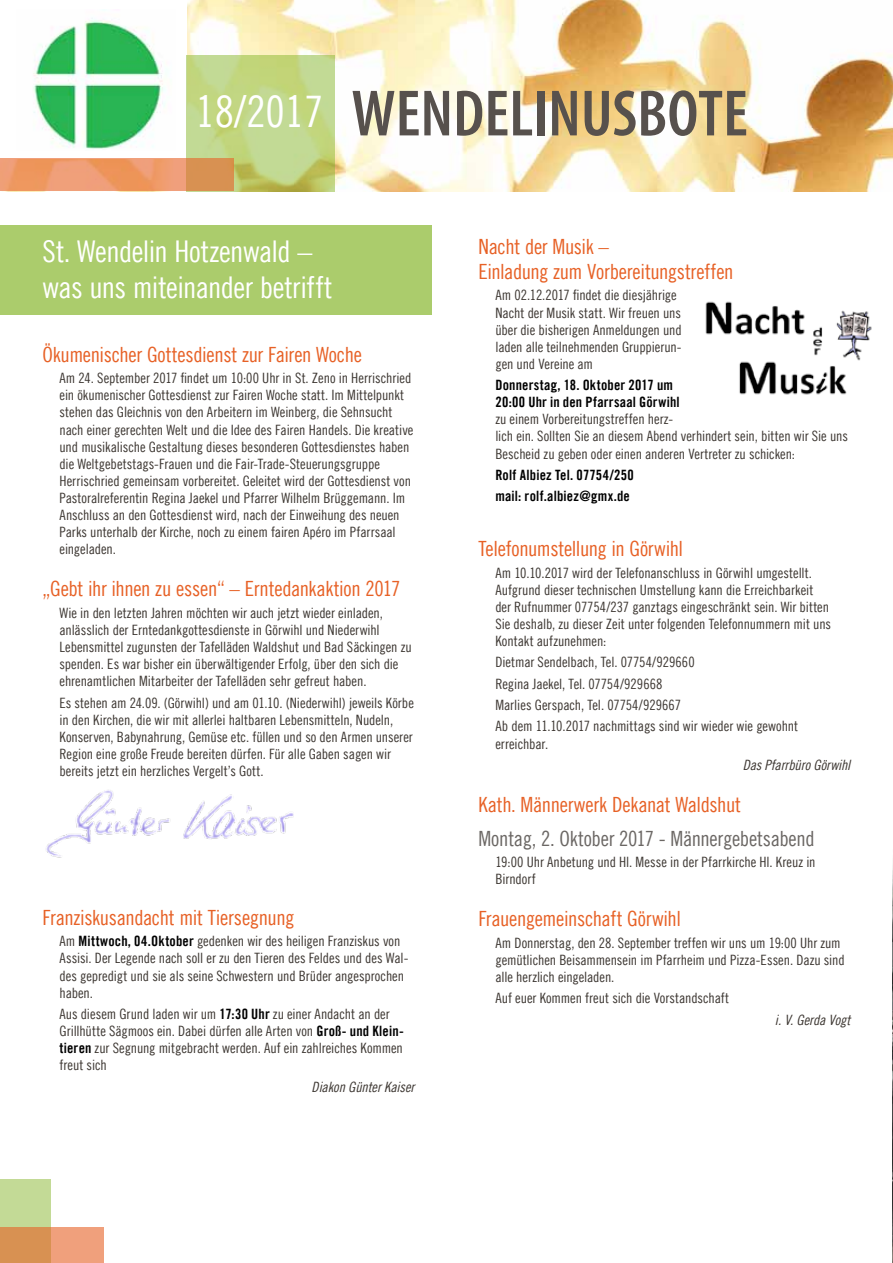
<style>
.page{position:relative;width:893px;height:1263px;background:#fff}
.page>*{position:absolute;margin:0;border:0;box-sizing:border-box;transform-origin:0 0}
.t1{font:600 condensed 66px "Myriad Pro";color:#57514d}
.t2{font:30px/36px "Trade Gothic LT Com Cn 18";letter-spacing:-.02em;color:#fff}
.t3{font:21px/25.2px "Trade Gothic LT Com Cn 18";letter-spacing:-.015em;color:#e76126}
.t4{font:21px "Trade Gothic LT Com Cn 18";letter-spacing:-.01em;color:#6b6764}
.t5{font:14.25px/17.1px "Trade Gothic LT Com Cn 18";letter-spacing:-.005em;color:#3d3732}
.t6{font:14.25px/17.1px "Trade Gothic LT Com Bd Cn 20";letter-spacing:.015em;color:#000}
.t7{font:14.25px "Trade Gothic LT Com Cn 18 Obl";letter-spacing:-.01em;color:#3d3732}
.s1{font-family:"Trade Gothic LT Com Cn 18";font-weight:400;font-stretch:normal;font-size:43.5px;color:#fff}
.s2{font-family:"Trade Gothic LT Com Bd Cn 20";color:#000}
</style>
<div class="page">
<img style="left:892px;top:865px;width:1px;height:398px">
<div style="left:0;top:1179px;width:50px;height:84px;background:#c3da96"></div>
<svg style="left:0;top:1227px;width:104px;height:36px;background:#e49867"></svg>
<div style="left:0;top:225px;width:432px;height:90px;background:#abcc6c"></div>
<img style="left:187px;top:0;width:706px;height:191px">
<svg style="left:186px;top:55px;width:149px;height:136px;background:#c0d483"></svg>
<svg style="left:0;top:158px;width:234px;height:33px;background:#e99865"></svg>
<img style="left:33px;top:18px;width:132px;height:131px">
<img style="left:705px;top:301px;width:167px;height:94px">
<img style="left:46px;top:790px;width:248px;height:68px">
<h1 class="t1" style="left:196px;top:73px;width:554px"><span class="s1">18/2017</span> WENDELINUSBOTE</h1>
<h2 class="t2" style="left:43px;top:233px;width:292px">St. Wendelin Hotzenwald – was uns miteinander betrifft</h2>
<h3 class="t3" style="left:43px;top:342px;width:321px">Ökumenischer Gottesdienst zur Fairen Woche</h3>
<p class="t5" style="left:60px;top:369px;width:355px">Am 24. September 2017 findet um 10:00 Uhr in St. Zeno in Herrischried ein ökumenischer Gottesdienst zur Fairen Woche statt. Im Mittelpunkt stehen das Gleichnis von den Arbeitern im Weinberg, die Sehnsucht nach einer gerechten Welt und die Idee des Fairen Handels. Die kreative und musikalische Gestaltung dieses besonderen Gottesdienstes haben die Weltgebetstags-Frauen und die Fair-Trade-Steuerungsgruppe Herrischried gemeinsam vorbereitet. Geleitet wird der Gottesdienst von Pastoralreferentin Regina Jaekel und Pfarrer Wilhelm Brüggemann. Im Anschluss an den Gottesdienst wird, nach der Einweihung des neuen Parks unterhalb der Kirche, noch zu einem fairen Apéro im Pfarrsaal eingeladen.</p>
<h3 class="t3" style="left:43px;top:576px;width:359px">„Gebt ihr ihnen zu essen“ – Erntedankaktion 2017</h3>
<p class="t5" style="left:60px;top:604px;width:354px">Wie in den letzten Jahren möchten wir auch jetzt wieder einladen, anlässlich der Erntedankgottesdienste in Görwihl und Niederwihl Lebensmittel zugunsten der Tafelläden Waldshut und Bad Säckingen zu spenden. Es war bisher ein überwältigender Erfolg, über den sich die ehrenamtlichen Mitarbeiter der Tafelläden sehr gefreut haben.</p>
<p class="t5" style="left:60px;top:694px;width:356px">Es stehen am 24.09. (Görwihl) und am 01.10. (Niederwihl) jeweils Körbe in den Kirchen, die wir mit allerlei haltbaren Lebensmitteln, Nudeln, Konserven, Babynahrung, Gemüse etc. füllen und so den Armen unserer Region eine große Freude bereiten dürfen. Für alle Gaben sagen wir bereits jetzt ein herzliches Vergelt’s Gott.</p>
<h3 class="t3" style="left:43px;top:905px;width:253px">Franziskusandacht mit Tiersegnung</h3>
<p class="t5" style="left:60px;top:932px;width:350px">Am <span class="s2">Mittwoch, 04.Oktober</span> gedenken wir des heiligen Franziskus von Assisi. Der Legende nach soll er zu den Tieren des Feldes und des Wal&shy;des gepredigt und sie als seine Schwestern und Brüder angesprochen haben.</p>
<p class="t5" style="left:60px;top:1005px;width:346px">Aus diesem Grund laden wir um <span class="s2">17:30 Uhr</span> zu einer Andacht an der Grillhütte Sägmoos ein. Dabei dürfen alle Arten von <span class="s2">Groß- und Klein&shy;tieren</span> zur Segnung mitgebracht werden. Auf ein zahlreiches Kommen freut sich</p>
<p class="t7" style="left:312px;top:1078px;width:104px">Diakon Günter Kaiser</p>
<h3 class="t3" style="left:478px;top:234px;width:257px">Nacht der Musik –<br>Einladung zum Vorbereitungstreffen</h3>
<p class="t5" style="left:495px;top:287px;width:188px">Am 02.12.2017 findet die diesjährige Nacht der Musik statt. Wir freuen uns über die bisherigen Anmeldungen und laden alle teilnehmenden Gruppierun&shy;gen und Vereine am</p>
<p class="t6" style="left:495px;top:376px;width:186px">Donnerstag, 18. Oktober 2017 um<br>20:00 Uhr in den Pfarrsaal Görwihl</p>
<p class="t5" style="left:495px;top:411px;width:354px">zu einem Vorbereitungstreffen herz-<br>lich ein. Sollten Sie an diesem Abend verhindert sein, bitten wir Sie uns<br>Bescheid zu geben oder einen anderen Vertreter zu schicken:</p>
<p class="t6" style="left:495px;top:464px;width:140px;line-height:21.3px">Rolf Albiez Tel. 07754/250 mail: rolf.albiez@gmx.de</p>
<h3 class="t3" style="left:478px;top:536px;width:206px">Telefonumstellung in Görwihl</h3>
<p class="t5" style="left:495px;top:564px;width:337px">Am 10.10.2017 wird der Telefonanschluss in Görwihl umgestellt.<br>Aufgrund dieser technischen Umstellung kann die Erreichbarkeit der Rufnummer 07754/237 ganztags eingeschränkt sein. Wir bitten Sie deshalb, zu dieser Zeit unter folgenden Telefonnummern mit uns Kontakt aufzunehmen:</p>
<p class="t5" style="left:495px;top:651px;width:304px;line-height:21.3px">Dietmar Sendelbach, Tel. 07754/929660<br>Regina Jaekel, Tel. 07754/929668<br>Marlies Gerspach, Tel. 07754/929667<br>Ab dem 11.10.2017 nachmittags sind wir wieder wie gewohnt</p>
<p class="t5" style="left:495px;top:735px;width:54px">erreichbar.</p>
<p class="t7" style="left:743px;top:756px;width:109px">Das Pfarrbüro Görwihl</p>
<h3 class="t3" style="left:478px;top:792px;width:264px">Kath. Männerwerk Dekanat Waldshut</h3>
<h3 class="t4" style="left:478px;top:826px;width:338px">Montag, 2. Oktober 2017 - Männergebetsabend</h3>
<p class="t5" style="left:495px;top:853px;width:322px">19:00 Uhr Anbetung und Hl. Messe in der Pfarrkirche Hl. Kreuz in<br>Birndorf</p>
<h3 class="t3" style="left:478px;top:906px;width:204px">Frauengemeinschaft Görwihl</h3>
<p class="t5" style="left:495px;top:934px;width:351px">Am Donnerstag, den 28. September treffen wir uns um 19:00 Uhr zum gemütlichen Beisammensein im Pfarrheim und Pizza-Essen. Dazu sind alle herzlich eingeladen.</p>
<p class="t5" style="left:495px;top:989px;width:235px">Auf euer Kommen freut sich die Vorstandschaft</p>
<p class="t7" style="left:775px;top:1011px;width:77px">i. V. Gerda Vogt</p>
</div>
